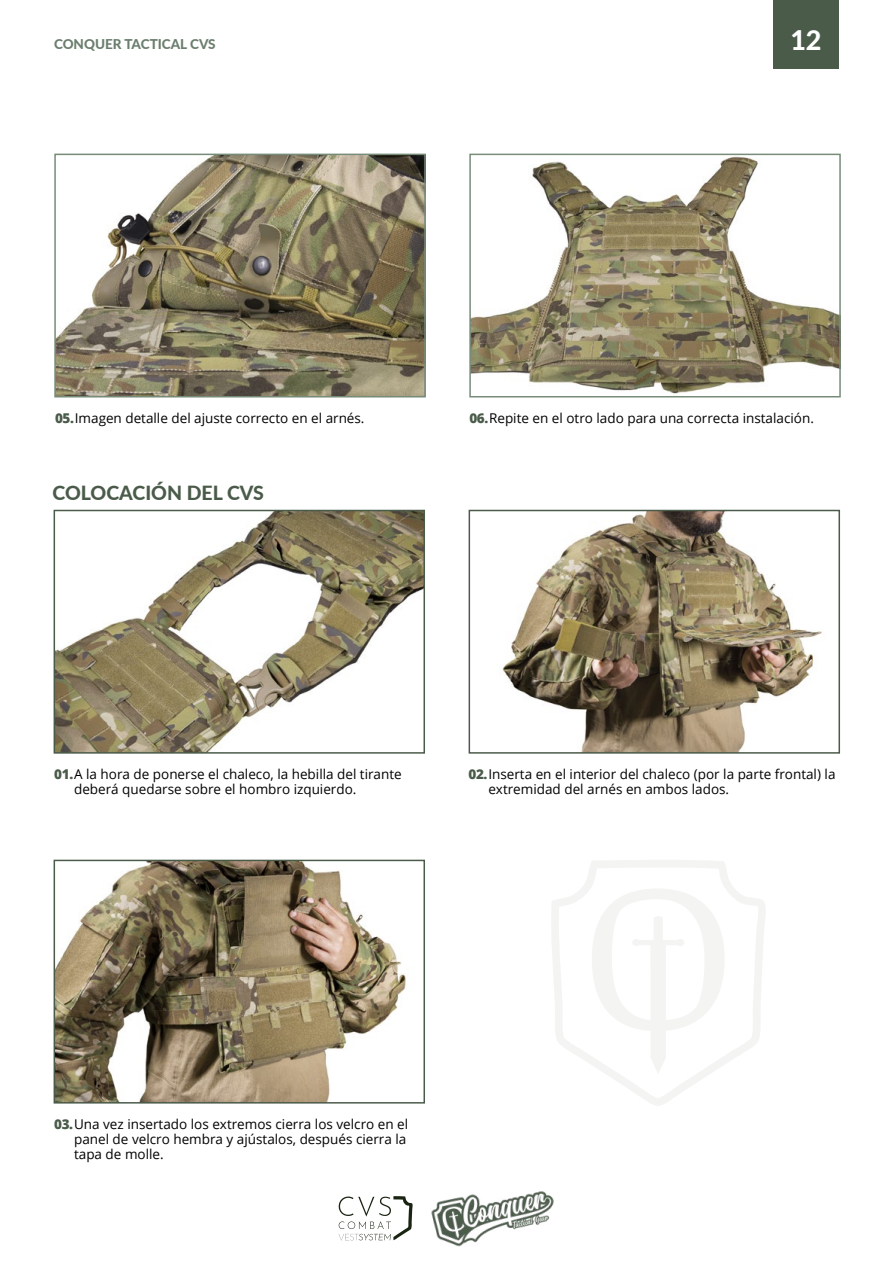
<style>
.page{position:relative;width:893px;height:1263px;background:#fff}
.page>*{position:absolute;margin:0;border:0;box-sizing:border-box;transform-origin:0 0}
.t1{font:800 27px "Lato";color:#fff}
.t2{font:800 19.5px "Lato";color:#4b5b4a}
.t3{font:13.5px/15px "Open Sans";color:#000}
.t4{font:800 13.5px "Lato";color:#6b7e6d}
.s1{font-weight:800;color:#4b5b4a}
</style>
<div class="page">
<div style="left:773px;top:0;width:66px;height:69px;background:#4b5b4a"></div>
<img style="left:431px;top:1191px;width:123px;height:55px">
<svg style="left:339px;top:1196px;width:74px;height:44px"></svg>
<img style="left:57px;top:863px;width:349px;height:237px">
<div style="left:54px;top:860px;width:371px;height:243px;border:2px solid #4b5b4a"></div>
<img style="left:57px;top:513px;width:365px;height:238px">
<div style="left:54px;top:510px;width:371px;height:244px;border:2px solid #4b5b4a"></div>
<img style="left:502px;top:513px;width:320px;height:238px">
<div style="left:469px;top:510px;width:371px;height:244px;border:2px solid #4b5b4a"></div>
<img style="left:57px;top:157px;width:366px;height:237px">
<div style="left:54px;top:154px;width:372px;height:243px;border:2px solid #778b79"></div>
<img style="left:472px;top:157px;width:366px;height:237px">
<div style="left:469px;top:154px;width:372px;height:243px;border:2px solid #788c7a"></div>
<svg style="left:551px;top:860px;width:215px;height:246px"></svg>
<svg style="left:592px;top:888px;width:133px;height:186px"></svg>
<p class="t4" style="left:54px;top:34px;width:163px">CONQUER TACTICAL CVS</p>
<h1 class="t1" style="left:790px;top:21px;width:33px">12</h1>
<p class="t3" style="left:55px;top:410px;width:311px"><span class="s1">05.</span>Imagen detalle del ajuste correcto en el arnés.</p>
<p class="t3" style="left:469px;top:410px;width:346px"><span class="s1">06.</span>Repite en el otro lado para una correcta instalación.</p>
<h2 class="t2" style="left:52px;top:478px;width:213px">COLOCACIÓN DEL CVS</h2>
<p class="t3" style="left:74px;top:766px;width:329px;text-indent:-20px"><span class="s1">01.</span>A la hora de ponerse el chaleco, la hebilla del tirante deberá quedarse sobre el hombro izquierdo.</p>
<p class="t3" style="left:488px;top:766px;width:349px;text-indent:-20px"><span class="s1">02.</span>Inserta en el interior del chaleco (por la parte frontal) la extremidad del arnés en ambos lados.</p>
<p class="t3" style="left:74px;top:1116px;width:336px;text-indent:-20px"><span class="s1">03.</span>Una vez insertado los extremos cierra los velcro en el panel de velcro hembra y ajústalos, después cierra la tapa de molle.</p>
</div>
